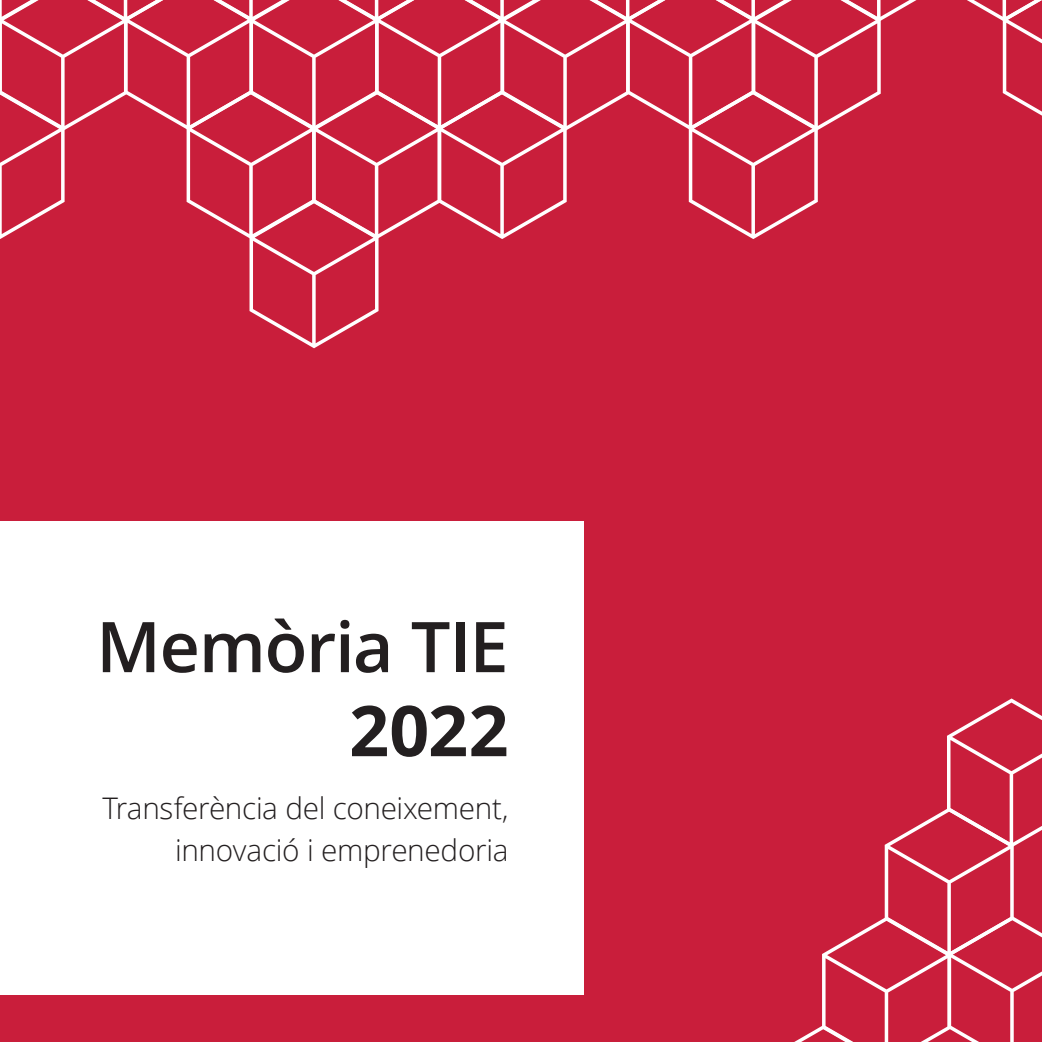
<style>
.page{position:relative;width:1042px;height:1042px;background:#c91e3b}
.page>*{position:absolute;margin:0;border:0;box-sizing:border-box;transform-origin:0 0}
.Headline_40_44_Left{font:600 70px "Open Sans";letter-spacing:-.02em;color:#231f20}
.Headline_40_44_Left-2{font:700 70px "Open Sans";color:#231f20}
.Headline_17_25_Left{font:300 29.75px/42px "Open Sans";letter-spacing:-.01em;color:#231f20;text-align:right}
</style>
<div class="page">
<div style="left:0;top:521px;width:583px;height:474px;background:#fff"></div>
<svg style="left:967px;top:0;width:75px;height:116px"></svg>
<svg style="left:0;top:0;width:916px;height:348px"></svg>
<svg style="left:794px;top:698px;width:248px;height:344px"></svg>
<p class="Headline_40_44_Left" style="left:96px;top:599px;width:414px">Memòria TIE</p>
<p class="Headline_40_44_Left-2" style="left:349px;top:681px;width:161px">2022</p>
<p class="Headline_17_25_Left" style="left:103px;top:786px;width:408px">Transferència del coneixement, innovació i emprenedoria</p>
</div>
